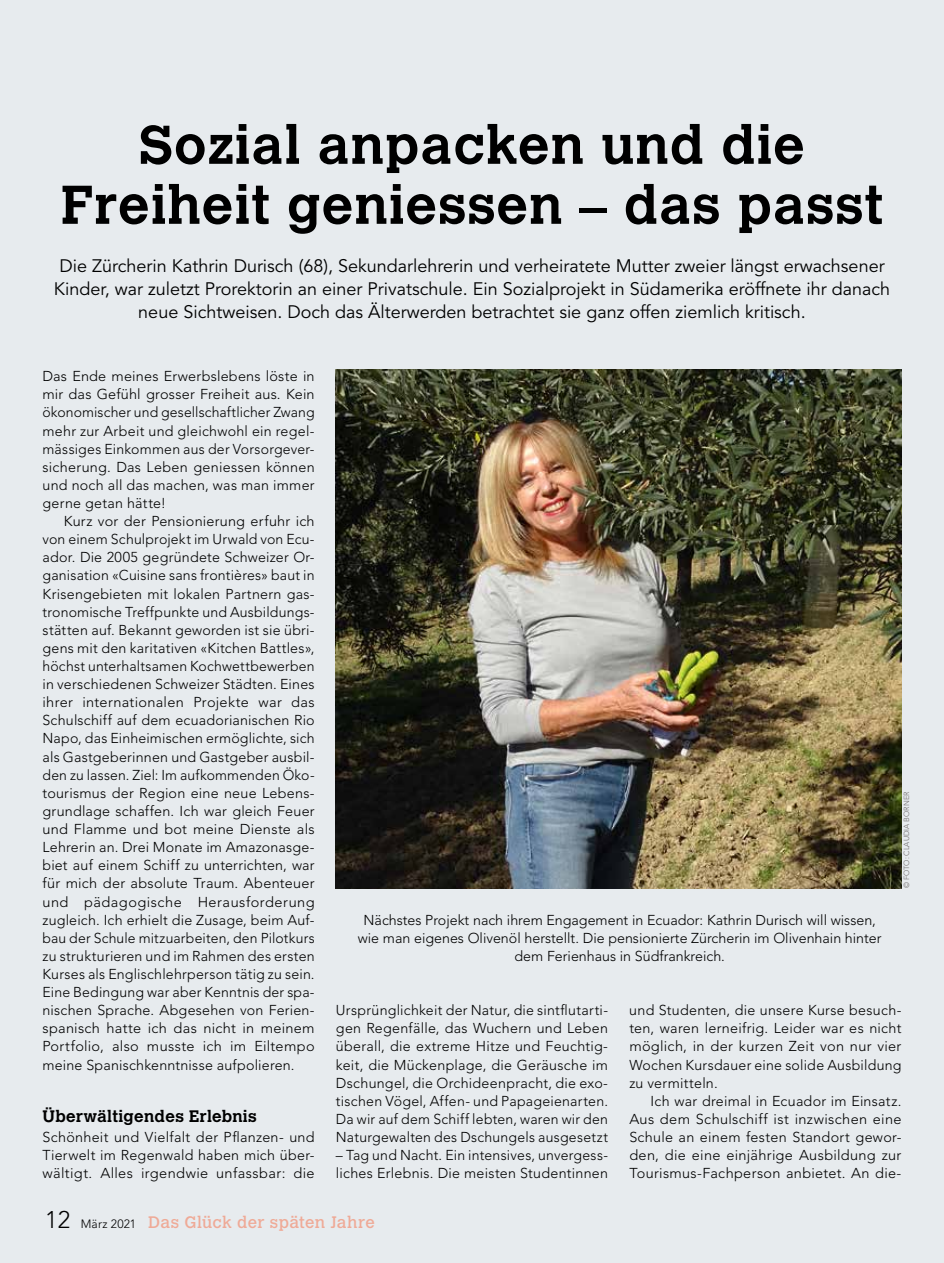
<style>
.page{position:relative;width:944px;height:1263px;background:#e7ebee}
.page>*{position:absolute;margin:0;border:0;box-sizing:border-box;transform-origin:0 0}
.t1{font:700 54px/60px "Calvert MT Std";letter-spacing:.02em;color:#000;text-align:center}
.t2{font:18px/22.5px "Avenir LT Std";color:#000;text-align:center}
.t3{font:16.5px "Calvert MT Std";letter-spacing:.02em;color:#efaa97}
.t4{font:700 16.5px "Calvert MT Std";letter-spacing:.02em;color:#000}
.t5{font:300 14.25px/18.1px "Avenir LT Std";letter-spacing:.015em;color:#000;text-align:justify}
.t6{font:300 7.5px "Avenir LT Std";color:#6f6c6b}
.s1{font-family:"Avenir LT Std";font-weight:300;font-size:24px;color:#000}
.s2{font-family:"Avenir LT Std";font-weight:300;font-size:12px;color:#000}
</style>
<div class="page">
<img style="left:336px;top:370px;width:565px;height:518px">
<h1 class="t1" style="left:61px;top:114px;width:824px">Sozial anpacken und die<br>Freiheit geniessen – das passt</h1>
<p class="t2" style="left:54px;top:256px;width:838px">Die Zürcherin Kathrin Durisch (68), Sekundarlehrerin und verheiratete Mutter zweier längst erwachsener<br>Kinder, war zuletzt Prorektorin an einer Privatschule. Ein Sozialprojekt in Südamerika eröffnete ihr danach neue Sichtweisen. Doch das Älterwerden betrachtet sie ganz offen ziemlich kritisch.</p>
<p class="t5" style="left:43px;top:367px;width:274px">Das Ende meines Erwerbslebens löste in mir das Gefühl grosser Freiheit aus. Kein ökonomischer und gesellschaftlicher Zwang mehr zur Arbeit und gleichwohl ein regel&shy;mässiges Einkommen aus der Vorsorgever&shy;sicherung. Das Leben geniessen können und noch all das machen, was man immer gerne getan hätte!</p>
<p class="t5" style="left:43px;top:512px;width:274px;text-indent:21px">Kurz vor der Pensionierung erfuhr ich von einem Schulprojekt im Urwald von Ecu&shy;ador. Die 2005 gegründete Schweizer Or&shy;ganisation «Cuisine sans frontières» baut in Krisengebieten mit lokalen Partnern gas&shy;tronomische Treffpunkte und Ausbildungs&shy;stätten auf. Bekannt geworden ist sie übri&shy;gens mit den karitativen «Kitchen Battles», höchst unterhaltsamen Kochwettbewerben in verschiedenen Schweizer Städten. Eines ihrer internationalen Projekte war das Schulschiff auf dem ecuadorianischen Rio Napo, das Einheimischen ermöglichte, sich als Gastgeberinnen und Gastgeber ausbil&shy;den zu lassen. Ziel: Im aufkommenden Öko&shy;tourismus der Region eine neue Lebens&shy;grundlage schaffen. Ich war gleich Feuer und Flamme und bot meine Dienste als Lehrerin an. Drei Monate im Amazonasge&shy;biet auf einem Schiff zu unterrichten, war für mich der absolute Traum. Abenteuer und pädagogische Herausforderung zugleich. Ich erhielt die Zusage, beim Auf&shy;bau der Schule mitzuarbeiten, den Pilotkurs zu strukturieren und im Rahmen des ersten Kurses als Englischlehrperson tätig zu sein.<br>Eine Bedingung war aber Kenntnis der spa&shy;nischen Sprache. Abgesehen von Ferien&shy;spanisch hatte ich das nicht in meinem Portfolio, also musste ich im Eiltempo meine Spanischkenntnisse aufpolieren.</p>
<p class="t4" style="left:43px;top:1106px;width:216px">Überwältigendes Erlebnis</p>
<p class="t5" style="left:43px;top:1128px;width:274px">Schönheit und Vielfalt der Pflanzen- und Tierwelt im Regenwald haben mich über&shy;wältigt. Alles irgendwie unfassbar: die</p>
<p class="t5" style="left:358px;top:911px;width:525px;text-align:center">Nächstes Projekt nach ihrem Engagement in Ecuador: Kathrin Durisch will wissen, wie man eigenes Olivenöl herstellt. Die pensionierte Zürcherin im Olivenhain hinter dem Ferienhaus in Südfrankreich.</p>
<p class="t6" style="left:902px;top:888px;width:98px;rotate:-90deg">© FOTO: CLAUDIA BORNER</p>
<p class="t5" style="left:336px;top:1001px;width:274px">Ursprünglichkeit der Natur, die sintflutarti&shy;gen Regenfälle, das Wuchern und Leben überall, die extreme Hitze und Feuchtig&shy;keit, die Mückenplage, die Geräusche im Dschungel, die Orchideenpracht, die exo&shy;tischen Vögel, Affen- und Papageienarten.<br>Da wir auf dem Schiff lebten, waren wir den Naturgewalten des Dschungels ausgesetzt</p>
<p class="t5" style="left:336px;top:1146px;width:274px">– Tag und Nacht. Ein intensives, unvergess&shy;liches Erlebnis. Die meisten Studentinnen</p>
<p class="t5" style="left:629px;top:1001px;width:274px">und Studenten, die unsere Kurse besuch&shy;ten, waren lerneifrig. Leider war es nicht möglich, in der kurzen Zeit von nur vier Wochen Kursdauer eine solide Ausbildung zu vermitteln.</p>
<p class="t5" style="left:629px;top:1092px;width:274px;text-indent:21px">Ich war dreimal in Ecuador im Einsatz.<br>Aus dem Schulschiff ist inzwischen eine Schule an einem festen Standort gewor&shy;den, die eine einjährige Ausbildung zur Tourismus-Fachperson anbietet. An die-</p>
<p class="t3" style="left:45px;top:1212px;width:331px"><span class="s1">12</span> <span class="s2">März 2021</span> Das Glück der späten Jahre</p>
</div>
